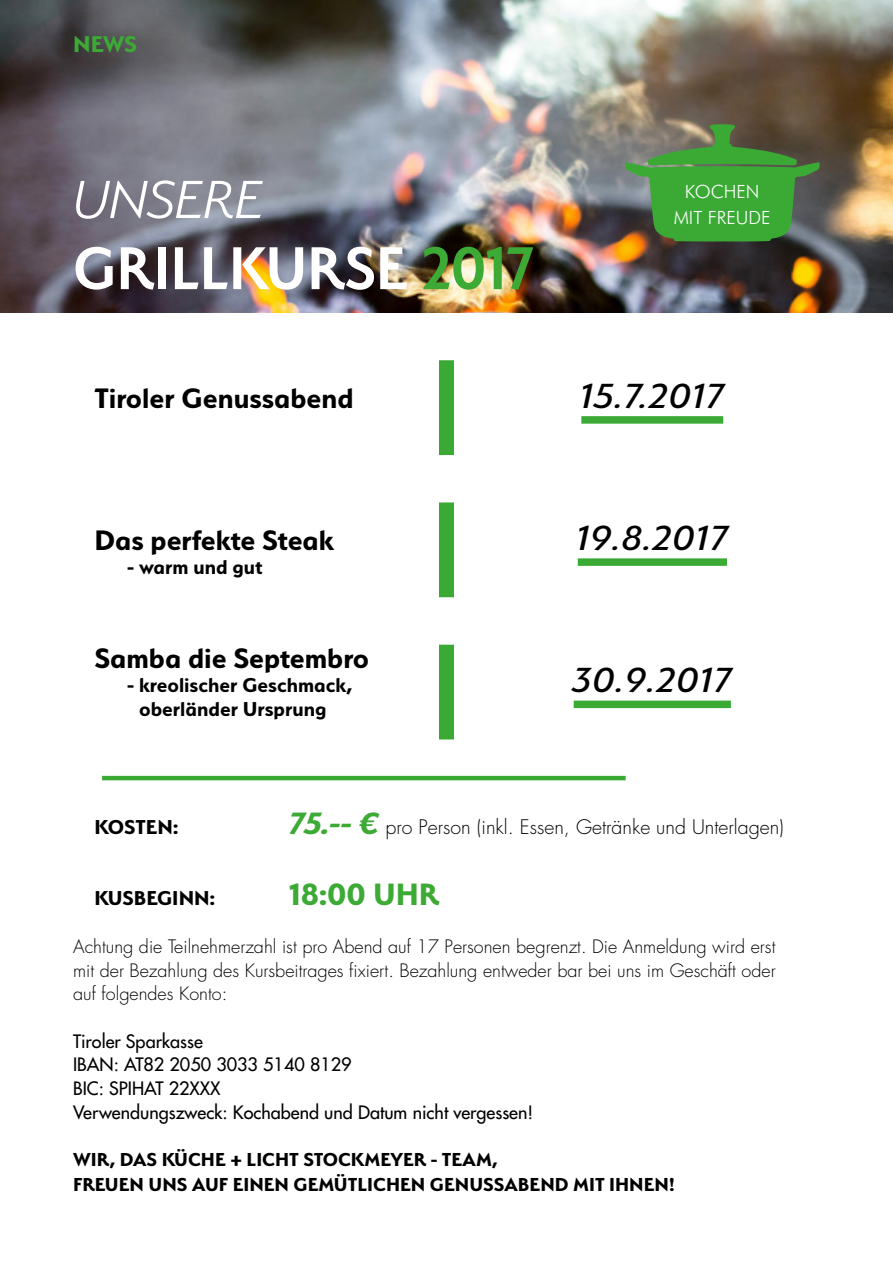
<style>
.page{position:relative;width:893px;height:1263px;background:#fff}
.page>*{position:absolute;margin:0;border:0;box-sizing:border-box;transform-origin:0 0}
.t1{font:600 67.5px "Serenity";color:#fff;scale:.95 1}
.t2{font:italic 300 59.85px "Serenity";color:#fff;scale:.95 1}
.t3{font:italic 500 39px "Serenity";letter-spacing:.045em;color:#000}
.t4{font:700 34.5px "Serenity";color:#3caa35}
.t5{font:700 31.5px "Serenity";color:#000}
.t6{font:700 25.5px "Serenity";color:#3caa35}
.t7{font:700 22.5px/23.7px "Serenity";color:#000}
.t8{font:700 21px/25.2px "Serenity";color:#000}
.t9{font:300 19.5px "Futura Std";color:#000}
.t10{font:300 18.3px/26.2px "Futura BT";color:#fff;text-align:center}
.t11{font:300 18px/23.7px "Futura Std";color:#000;text-align:justify}
.t12{font:500 18px/23.7px "Futura Std";color:#000}
.s1{color:#3caa35}
.s2{font-family:"Serenity";font-weight:700;font-style:italic;font-size:34.5px;color:#3caa35}
</style>
<div class="page">
<img style="left:0;top:0;width:893px;height:313px">
<div style="left:578px;top:558px;width:149px;height:8px;background:#3aaa35"></div>
<div style="left:574px;top:701px;width:157px;height:7px;background:#3aaa35"></div>
<div style="left:581px;top:416px;width:142px;height:8px;background:#3aaa35"></div>
<svg style="left:625px;top:124px;width:195px;height:118px"></svg>
<div style="left:439px;top:645px;width:15px;height:94px;background:#3aaa35"></div>
<div style="left:439px;top:502px;width:15px;height:95px;background:#3aaa35"></div>
<div style="left:439px;top:360px;width:15px;height:95px;background:#3aaa35"></div>
<hr style="left:102px;top:776px;width:524px;height:4px;background:#3aaa35">
<h3 class="t6" style="left:73px;top:30px;width:65px">NEWS</h3>
<h2 class="t2" style="left:73px;top:168px;width:202px">UNSERE</h2>
<h1 class="t1" style="left:73px;top:231px;width:487px">GRILLKURSE <span class="s1">2017</span></h1>
<h3 class="t5" style="left:94px;top:380px;width:261px">Tiroler Genussabend</h3>
<p class="t10" style="left:674px;top:178px;width:98px">KOCHEN<br>MIT FREUDE</p>
<h3 class="t3" style="left:580px;top:375px;width:145px">15.7.2017</h3>
<h3 class="t5" style="left:94px;top:522px;width:241px">Das perfekte Steak</h3>
<p class="t7" style="left:127px;top:554px;width:137px">- warm und gut</p>
<h3 class="t5" style="left:94px;top:641px;width:276px">Samba die Septembro</h3>
<p class="t7" style="left:139px;top:673px;width:215px;text-indent:-12px">- kreolischer Geschmack, oberländer Ursprung</p>
<h3 class="t3" style="left:577px;top:517px;width:153px">19.8.2017</h3>
<h3 class="t3" style="left:573px;top:659px;width:161px">30.9.2017</h3>
<p class="t7" style="left:94px;top:815px;width:85px">KOSTEN:</p>
<p class="t9" style="left:289px;top:815px;width:496px"><span class="s2">75.-- €</span> pro Person (inkl. Essen, Getränke und Unterlagen)</p>
<p class="t7" style="left:94px;top:886px;width:122px">KUSBEGINN:</p>
<h3 class="t4" style="left:289px;top:875px;width:152px">18:00 UHR</h3>
<p class="t11" style="left:73px;top:935px;width:704px">Achtung die Teilnehmerzahl ist pro Abend auf 17 Personen begrenzt. Die Anmeldung wird erst mit der Bezahlung des Kursbeitrages fixiert. Bezahlung entweder bar bei uns im Geschäft oder auf folgendes Konto:</p>
<p class="t12" style="left:73px;top:1029px;width:462px">Tiroler Sparkasse<br>IBAN: AT82 2050 3033 5140 8129<br>BIC: SPIHAT 22XXX<br>Verwendungszweck: Kochabend und Datum nicht vergessen!</p>
<p class="t8" style="left:73px;top:1147px;width:603px">WIR, DAS KÜCHE + LICHT STOCKMEYER - TEAM,<br>FREUEN UNS AUF EINEN GEMÜTLICHEN GENUSSABEND MIT IHNEN!</p>
</div>
